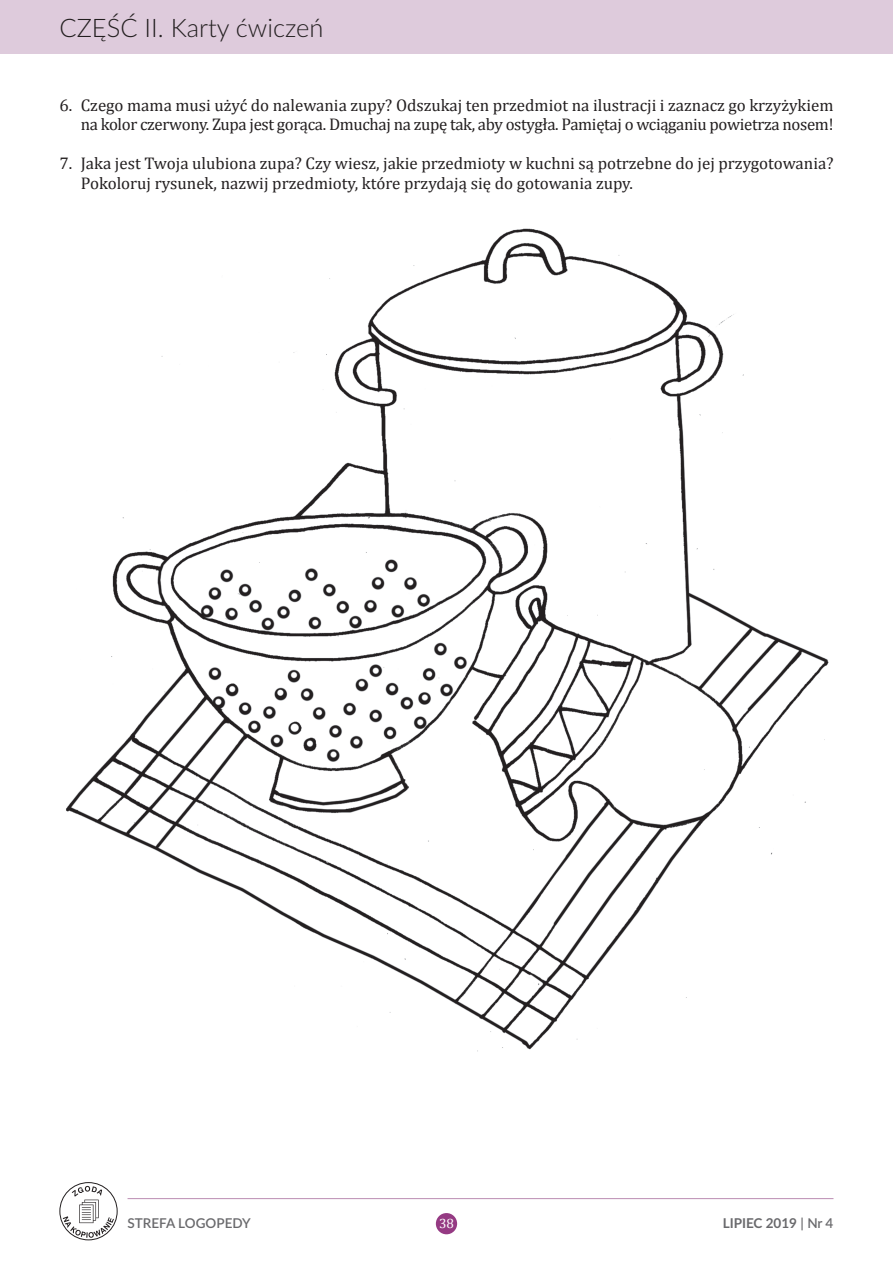
<style>
.page{position:relative;width:893px;height:1263px;background:#fff}
.page>*{position:absolute;margin:0;border:0;box-sizing:border-box;transform-origin:0 0}
.t1{font:300 25.5px "Lato";color:#231f20}
.t2{font:16.95px/19.5px "Cambria";letter-spacing:-.02em;color:#231f20;text-align:right}
.t3{font:16.95px/19.5px "Cambria";color:#231f20}
.t4{font:600 13.5px "Lato";color:#69696c}
.t5{font:700 13.5px "Lato";color:#69696c}
.t6{font:13.5px "Cambria";color:#fff}
.s1{font-weight:600}
</style>
<div class="page">
<div style="left:0;top:0;width:893px;height:54px;background:#decbdc"></div>
<div style="left:436px;top:1213px;width:21px;height:21px;background:#953a83;border-radius:50%"></div>
<hr style="left:128px;top:1198px;width:705px;height:1px;background:#bf92b6">
<div style="left:59px;top:1182px;width:59px;height:58px;border:1px solid #231f20;border-radius:50%"></div>
<svg style="left:63px;top:1186px;width:51px;height:52px"></svg>
<img style="left:66px;top:228px;width:763px;height:824px">
<h1 class="t1" style="left:59px;top:10px;width:266px">CZĘŚĆ II. Karty ćwiczeń</h1>
<p class="t2" style="left:59px;top:95px;width:775px">6. Czego mama musi użyć do nalewania zupy? Odszukaj ten przedmiot na ilustracji i zaznacz go krzyżykiem na kolor czerwony. Zupa jest gorąca. Dmuchaj na zupę tak, aby ostygła. Pamiętaj o wciąganiu powietrza nosem!</p>
<p class="t3" style="left:81px;top:154px;width:754px;text-indent:-21px">7. Jaka jest Twoja ulubiona zupa? Czy wiesz, jakie przedmioty w kuchni są potrzebne do jej przygotowania?<br>Pokoloruj rysunek, nazwij przedmioty, które przydają się do gotowania zupy.</p>
<p class="t4" style="left:128px;top:1213px;width:125px">STREFA LOGOPEDY</p>
<p class="t6" style="left:439px;top:1215px;width:16px">38</p>
<p class="t5" style="left:723px;top:1213px;width:112px">LIPIEC 2019 <span class="s1">| Nr 4</span></p>
</div>
